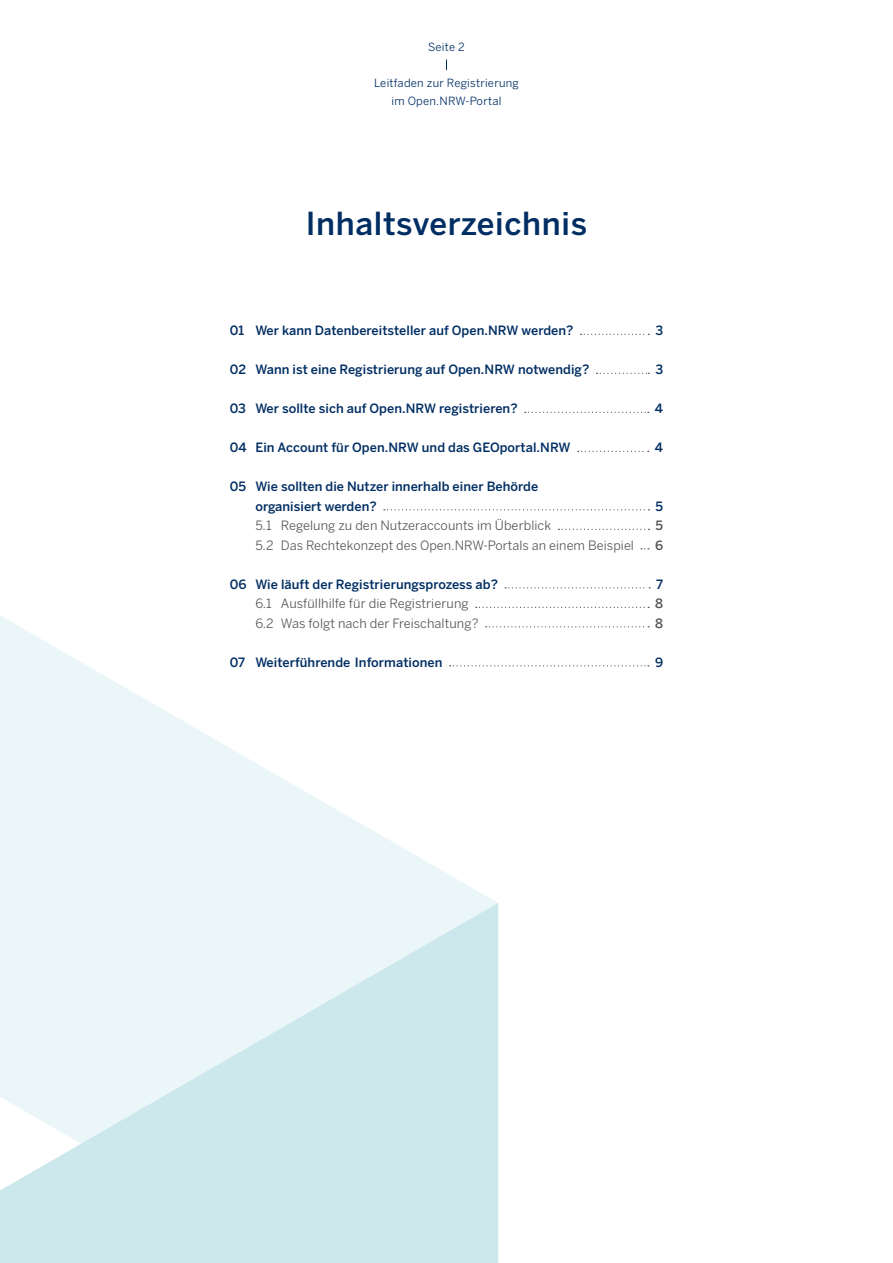
<style>
.page{position:relative;width:893px;height:1263px;background:#fff}
.page>*{position:absolute;margin:0;border:0;box-sizing:border-box;transform-origin:0 0}
.Subheadline_ohne_IHV{font:500 31.5px "Benton Sans";letter-spacing:.02em;color:#002e63}
.Inhalt_Unterkapitel{font:500 12.75px/19.5px "Benton Sans";letter-spacing:.005em;color:#002e63}
.Inhalt_Unterunterkap{font:12.75px "Benton Sans";letter-spacing:.005em;color:#565656}
.Inhalt_Unterunterkap-2{font:500 12.75px "Benton Sans";color:#565656}
.t1{font:11.25px/18px "Benton Sans";letter-spacing:.02em;color:#002e63;text-align:center}
</style>
<div class="page">
<svg style="left:0;top:616px;width:498px;height:287px;fill:#ebf6f8"></svg>
<svg style="left:0;top:903px;width:498px;height:360px;background:#d9edf0"></svg>
<svg style="left:581px;top:334px;width:68px;height:1px"></svg>
<svg style="left:596px;top:373px;width:53px;height:1px"></svg>
<svg style="left:525px;top:412px;width:124px;height:1px"></svg>
<svg style="left:578px;top:451px;width:71px;height:1px"></svg>
<svg style="left:384px;top:509px;width:265px;height:1px"></svg>
<svg style="left:558px;top:529px;width:91px;height:1px"></svg>
<svg style="left:505px;top:587px;width:145px;height:1px"></svg>
<svg style="left:476px;top:607px;width:173px;height:1px"></svg>
<svg style="left:486px;top:626px;width:163px;height:1px"></svg>
<svg style="left:450px;top:665px;width:199px;height:1px"></svg>
<p class="t1" style="left:428px;top:38px;width:38px">Seite 2</p>
<p class="t1" style="left:374px;top:74px;width:146px">Leitfaden zur Registrierung im Open.NRW-Portal</p>
<p class="Subheadline_ohne_IHV" style="left:306px;top:205px;width:283px">Inhaltsverzeichnis</p>
<p class="Inhalt_Unterkapitel" style="left:230px;top:320px;width:345px">01 Wer kann Datenbereitsteller auf Open.NRW werden?</p>
<p class="Inhalt_Unterkapitel" style="left:655px;top:320px;width:9px">3</p>
<p class="Inhalt_Unterkapitel" style="left:230px;top:359px;width:361px">02 Wann ist eine Registrierung auf Open.NRW notwendig?</p>
<p class="Inhalt_Unterkapitel" style="left:655px;top:359px;width:9px">3</p>
<p class="Inhalt_Unterkapitel" style="left:230px;top:398px;width:289px">03 Wer sollte sich auf Open.NRW registrieren?</p>
<p class="Inhalt_Unterkapitel" style="left:655px;top:398px;width:10px">4</p>
<p class="Inhalt_Unterkapitel" style="left:230px;top:437px;width:342px">04 Ein Account für Open.NRW und das GEOportal.NRW</p>
<p class="Inhalt_Unterkapitel" style="left:655px;top:437px;width:10px">4</p>
<p class="Inhalt_Unterkapitel" style="left:255px;top:476px;width:284px;text-indent:-26px">05 Wie sollten die Nutzer innerhalb einer Behörde organisiert werden?</p>
<p class="Inhalt_Unterkapitel" style="left:655px;top:496px;width:9px">5</p>
<p class="Inhalt_Unterunterkap" style="left:255px;top:518px;width:297px">5.1 Regelung zu den Nutzeraccounts im Überblick</p>
<p class="Inhalt_Unterunterkap-2" style="left:655px;top:518px;width:9px">5</p>
<p class="Inhalt_Unterunterkap" style="left:255px;top:537px;width:380px">5.2 Das Rechtekonzept des Open.NRW-Portals an einem Beispiel</p>
<p class="Inhalt_Unterunterkap-2" style="left:655px;top:537px;width:10px">6</p>
<p class="Inhalt_Unterkapitel" style="left:230px;top:574px;width:270px">06 Wie läuft der Registrierungsprozess ab?</p>
<p class="Inhalt_Unterkapitel" style="left:656px;top:574px;width:8px">7</p>
<p class="Inhalt_Unterunterkap" style="left:255px;top:596px;width:215px">6.1 Ausfüllhilfe für die Registrierung</p>
<p class="Inhalt_Unterunterkap-2" style="left:655px;top:596px;width:9px">8</p>
<p class="Inhalt_Unterunterkap" style="left:255px;top:615px;width:225px">6.2 Was folgt nach der Freischaltung?</p>
<p class="Inhalt_Unterunterkap-2" style="left:655px;top:615px;width:9px">8</p>
<p class="Inhalt_Unterkapitel" style="left:230px;top:652px;width:214px">07 Weiterführende Informationen</p>
<p class="Inhalt_Unterkapitel" style="left:655px;top:652px;width:10px">9</p>
</div>
